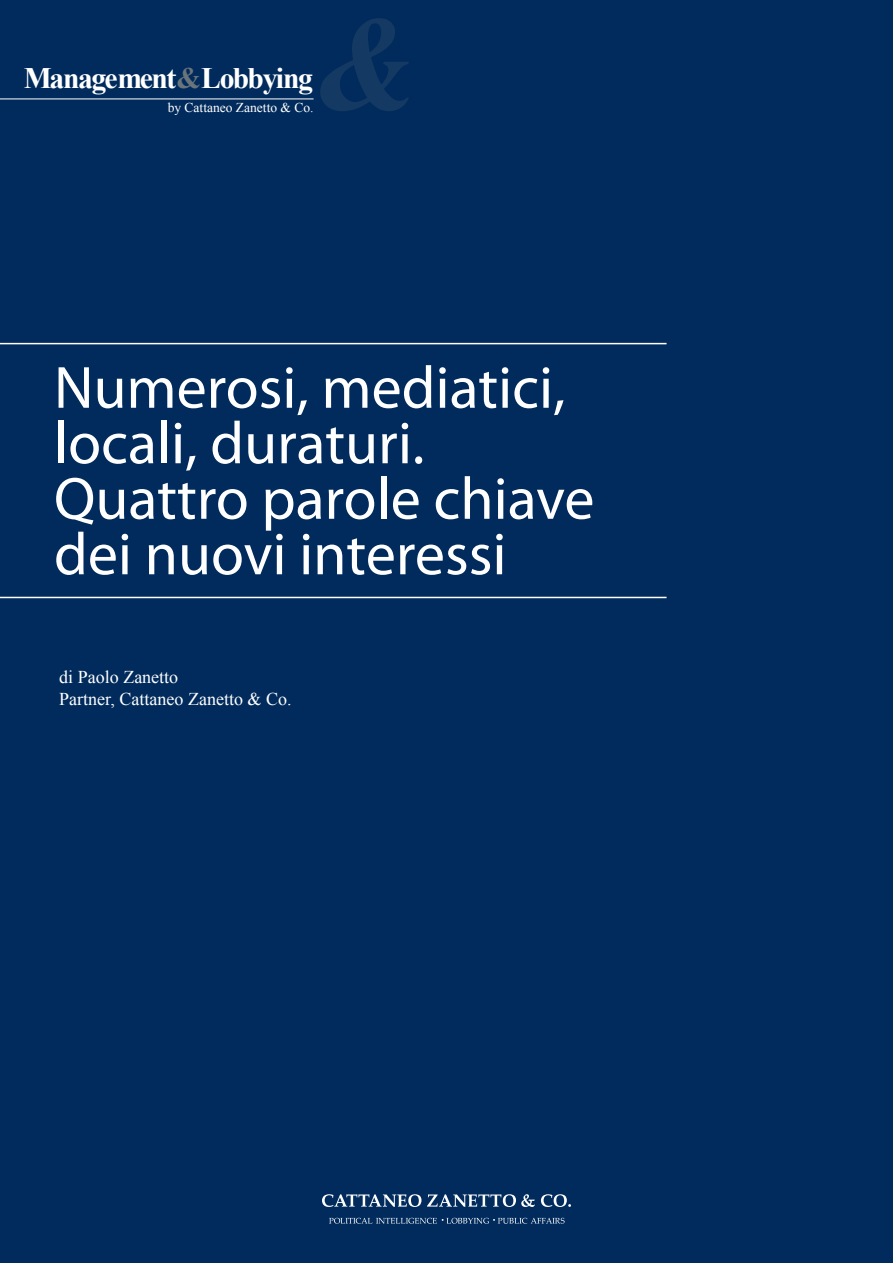
<style>
.page{position:relative;width:893px;height:1263px;background:#fff}
.page>*{position:absolute;margin:0;border:0;box-sizing:border-box;transform-origin:0 0}
.t1{font:60px/55.5px "Myriad Pro";color:#fff}
.t2{font:700 29.7px "Times New Roman";letter-spacing:-.05em;color:#fff}
.t3{font:18px/21.6px "Times New Roman";color:#fff}
.t4{font:13.5px "Times New Roman";color:#fff}
.s1{color:#6a747b}
</style>
<div class="page">
<div style="left:0;top:0;width:892px;height:1263px;background:#002b5c"></div>
<svg style="left:320px;top:18px;width:89px;height:93px"></svg>
<hr style="left:0;top:99px;width:314px;height:1px;background:#fff">
<hr style="left:0;top:343px;width:666px;height:1px;background:#fff">
<hr style="left:0;top:597px;width:666px;height:1px;background:#fff">
<svg style="left:322px;top:1194px;width:99px;height:13px"></svg>
<svg style="left:427px;top:1194px;width:108px;height:13px"></svg>
<svg style="left:541px;top:1194px;width:30px;height:13px"></svg>
<svg style="left:329px;top:1218px;width:236px;height:6px"></svg>
<p class="t2" style="left:24px;top:58px;width:291px">Management<span class="s1">&amp;</span>Lobbying</p>
<p class="t4" style="left:168px;top:98px;width:147px">by Cattaneo Zanetto &amp; Co.</p>
<p class="t1" style="left:54px;top:361px;width:542px">Numerosi, mediatici, locali, duraturi.<br>Quattro parole chiave dei nuovi interessi</p>
<p class="t3" style="left:59px;top:666px;width:234px">di Paolo Zanetto<br>Partner, Cattaneo Zanetto &amp; Co.</p>
</div>
